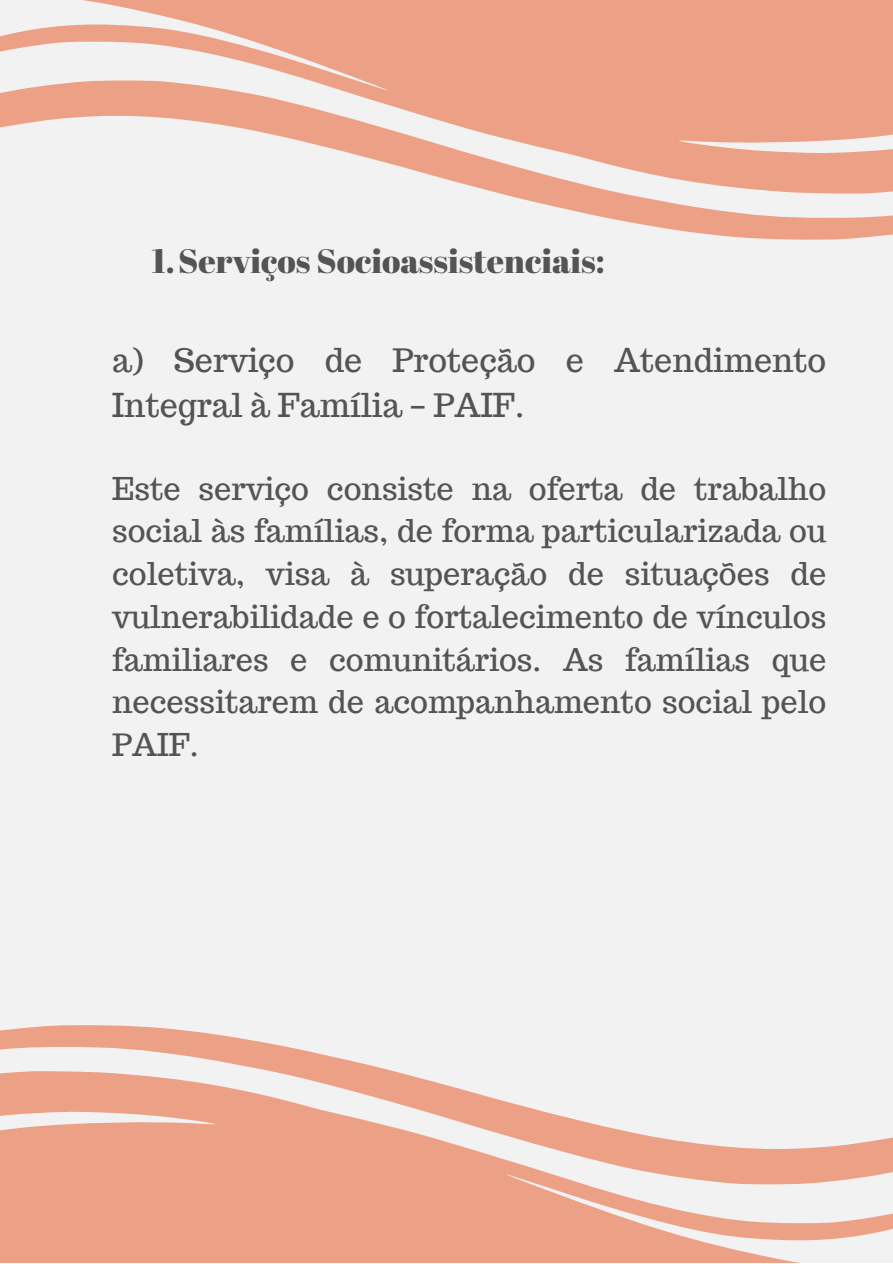
<style>
.page{position:relative;width:893px;height:1264px;background:#fff}
.page>*{position:absolute;margin:0;border:0;box-sizing:border-box;transform-origin:0 0}
.t1{font:33.75px "Abril Fatface";color:#545454}
.t2{font:32.25px/45px "Trocchi";color:#545454}
.t3{font:30.75px/42.8px "Trocchi";color:#545454;text-align:justify}
.s1{font-family:"Noto Sans Gurmukhi"}
</style>
<div class="page">
<div style="left:0;top:0;width:892px;height:1262px;background:#f2f2f2"></div>
<svg style="left:0;top:1025px;width:393px;height:46px"></svg>
<svg style="left:0;top:1071px;width:892px;height:191px;fill:#eca187"></svg>
<svg style="left:502px;top:194px;width:390px;height:46px"></svg>
<svg style="left:0;top:0;width:892px;height:194px;fill:#eca187"></svg>
<p class="t1" style="left:151px;top:237px;width:455px">1.Serviços Socioassistenciais:</p>
<p class="t2" style="left:112px;top:337px;width:715px">a) Serviço de Proteção e Atendimento<br>Integral à Família <span class="s1">–</span> PAIF.</p>
<p class="t3" style="left:112px;top:467px;width:715px">Este serviço consiste na oferta de trabalho social às famílias, de forma particularizada ou coletiva, visa à superação de situações de vulnerabilidade e o fortalecimento de vínculos familiares e comunitários. As famílias que necessitarem de acompanhamento social pelo PAIF.</p>
</div>
